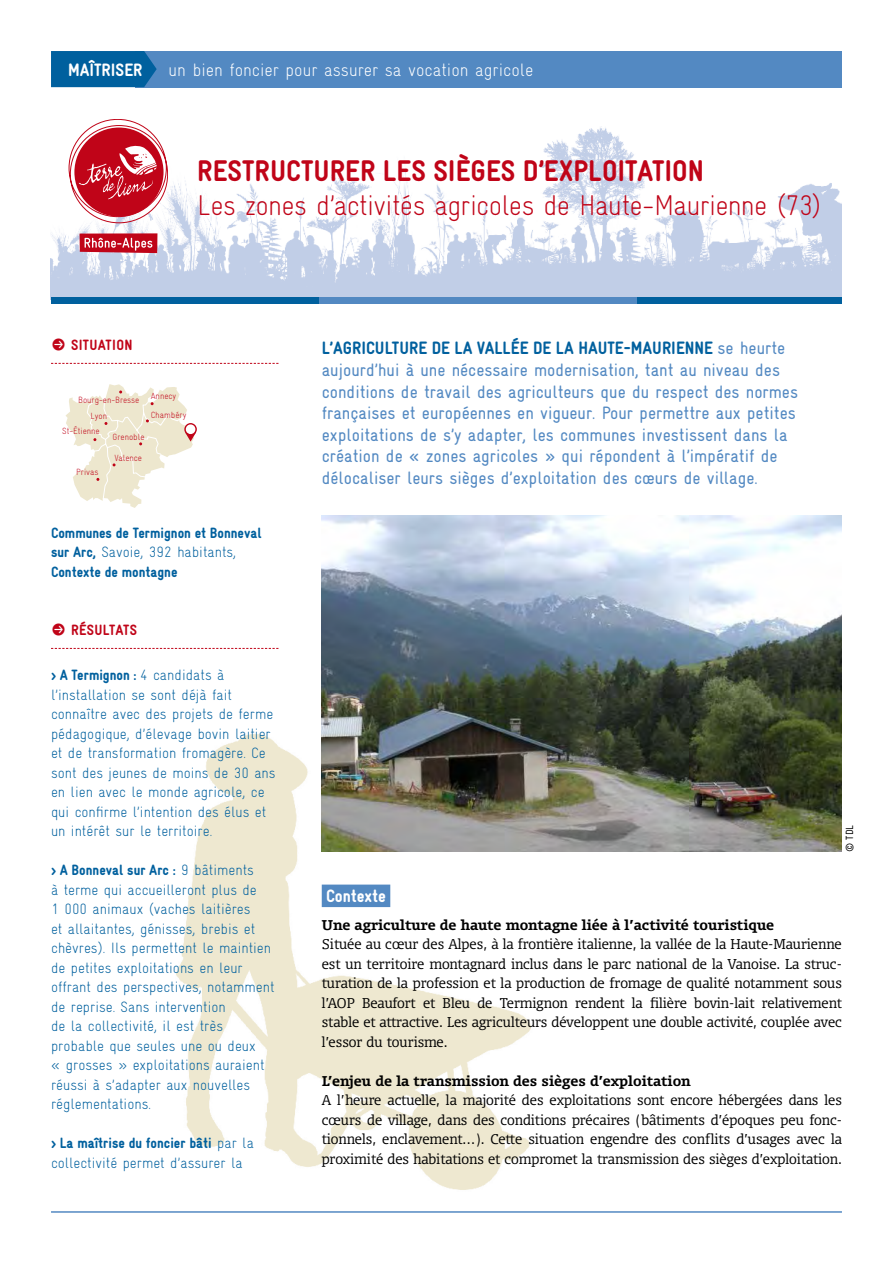
<style>
.page{position:relative;width:893px;height:1263px;background:#fff}
.page>*{position:absolute;margin:0;border:0;box-sizing:border-box;transform-origin:0 0}
.t1{font:900 condensed 30px "Gravur";color:#c00418}
.t2{font:300 condensed 28.5px "Gravur";letter-spacing:-.025em;color:#c00418}
.t3{font:condensed 18px/21.6px "Gravur";color:#5389c2}
.t4{font:300 condensed 18px "Gravur";color:#fff}
.t5{font:900 condensed 18px "Gravur";color:#fff}
.t6{font:300 condensed 15px/19.5px "Gravur";color:#00609e}
.t7{font:900 condensed 15px/19.5px "Gravur";color:#00609e}
.t8{font:900 condensed 15px "Gravur";letter-spacing:.02em;color:#c00418}
.t9{font:300 13.5px/19.5px "Olsen";color:#000;text-align:justify}
.t10{font:700 13.5px "Olsen";color:#000}
.t11{font:condensed 10.5px "Gravur";color:#000}
.t12{font:300 condensed 9px/15.5px "Gravur";color:#c00418}
.s1{font-family:"Button Bonus Circle Negative";font-weight:400;font-stretch:normal}
.s2{font-weight:900;color:#00609e}
.s3{font-weight:300}
.s4{font-weight:900}
</style>
<div class="page">
<img style="left:51px;top:126px;width:791px;height:171px">
<img style="left:176px;top:721px;width:355px;height:469px">
<div style="left:135px;top:51px;width:707px;height:36px;background:#5389c2"></div>
<div style="left:51px;top:51px;width:106px;height:36px;background:#00609e"></div>
<div style="left:51px;top:297px;width:791px;height:6px;background:#5389c2"></div>
<div style="left:638px;top:297px;width:204px;height:6px;background:#00609e"></div>
<div style="left:51px;top:297px;width:268px;height:6px;background:#00609e"></div>
<hr style="left:51px;top:1211px;width:791px;height:2px;background:#5389c2">
<svg style="left:69px;top:119px;width:99px;height:104px"></svg>
<svg style="left:80px;top:233px;width:77px;height:20px;background:#cb3747"></svg>
<svg style="left:51px;top:363px;width:228px;height:1px"></svg>
<svg style="left:51px;top:648px;width:228px;height:1px"></svg>
<div style="left:322px;top:884px;width:68px;height:23px;background:#5389c2"></div>
<img style="left:322px;top:515px;width:520px;height:337px">
<svg style="left:66px;top:384px;width:131px;height:124px"></svg>
<p class="t5" style="left:68px;top:60px;width:76px">MAÎTRISER</p>
<p class="t4" style="left:168px;top:60px;width:367px">un bien foncier pour assurer sa vocation agricole</p>
<h1 class="t1" style="left:197px;top:154px;width:508px">RESTRUCTURER LES SIÈGES D’EXPLOITATION</h1>
<h2 class="t2" style="left:197px;top:190px;width:626px">Les zones d’activités agricoles de Haute-Maurienne (73)</h2>
<p class="t8" style="left:51px;top:337px;width:83px"><span class="s1">P</span> SITUATION</p>
<p class="t12" style="left:78px;top:393px;width:63px">Bourg-en-Bresse</p>
<p class="t12" style="left:151px;top:388px;width:27px">Annecy</p>
<p class="t12" style="left:151px;top:408px;width:37px">Chambéry</p>
<p class="t12" style="left:62px;top:408px;width:46px;text-indent:28px">Lyon<br>St-Étienne</p>
<p class="t12" style="left:112px;top:429px;width:34px">Grenoble</p>
<p class="t12" style="left:76px;top:464px;width:24px">Privas</p>
<p class="t12" style="left:114px;top:450px;width:29px">Valence</p>
<p class="t3" style="left:322px;top:337px;width:478px"><span class="s2">L’AGRICULTURE DE LA VALLÉE DE LA HAUTE-MAURIENNE</span> se heurte aujourd’hui à une nécessaire modernisation, tant au niveau des conditions de travail des agriculteurs que du respect des normes françaises et européennes en vigueur. Pour permettre aux petites exploitations de s’y adapter, les communes investissent dans la création de « zones agricoles » qui répondent à l’impératif de délocaliser leurs sièges d’exploitation des cœurs de village.</p>
<p class="t7" style="left:51px;top:523px;width:212px">Communes de Termignon et Bonneval sur Arc, <span class="s3">Savoie, 392 habitants,<br></span>Contexte de montagne</p>
<p class="t8" style="left:51px;top:622px;width:88px"><span class="s1">P</span> RÉSULTATS</p>
<p class="t6" style="left:51px;top:665px;width:226px"><span class="s4">&gt; A Termignon :</span> 4 candidats à l’installation se sont déjà fait connaître avec des projets de ferme pédagogique, d’élevage bovin laitier et de transformation fromagère. Ce sont des jeunes de moins de 30 ans en lien avec le monde agricole, ce qui confirme l’intention des élus et un intérêt sur le territoire.</p>
<p class="t6" style="left:51px;top:860px;width:225px"><span class="s4">&gt; A Bonneval sur Arc :</span> 9 bâtiments<br>à terme qui accueilleront plus de<br>1 000 animaux (vaches laitières<br>et allaitantes, génisses, brebis et chèvres). Ils permettent le maintien de petites exploitations en leur offrant des perspectives, notamment de reprise. Sans intervention<br>de la collectivité, il est très probable que seules une ou deux<br>« grosses » exploitations auraient réussi à s’adapter aux nouvelles réglementations.</p>
<p class="t6" style="left:51px;top:1133px;width:204px"><span class="s4">&gt; La maîtrise du foncier bâti</span> par la collectivité permet d’assurer la</p>
<p class="t11" style="left:844px;top:852px;width:29px;rotate:-90deg">© TDL</p>
<p class="t5" style="left:326px;top:885px;width:62px">Contexte</p>
<p class="t10" style="left:322px;top:916px;width:454px">Une agriculture de haute montagne liée à l’activité touristique</p>
<p class="t9" style="left:322px;top:934px;width:522px">Située au cœur des Alpes, à la frontière italienne, la vallée de la Haute-Maurienne est un territoire montagnard inclus dans le parc national de la Vanoise. La struc&shy;turation de la profession et la production de fromage de qualité notamment sous l’AOP Beaufort et Bleu de Termignon rendent la filière bovin-lait relativement stable et attractive. Les agriculteurs développent une double activité, couplée avec l’essor du tourisme.</p>
<p class="t10" style="left:322px;top:1071px;width:370px">L’enjeu de la transmission des sièges d’exploitation</p>
<p class="t9" style="left:322px;top:1090px;width:522px">A l’heure actuelle, la majorité des exploitations sont encore hébergées dans les cœurs de village, dans des conditions précaires (bâtiments d’époques peu fonc&shy;tionnels, enclavement…). Cette situation engendre des conflits d’usages avec la proximité des habitations et compromet la transmission des sièges d’exploitation.</p>
</div>
